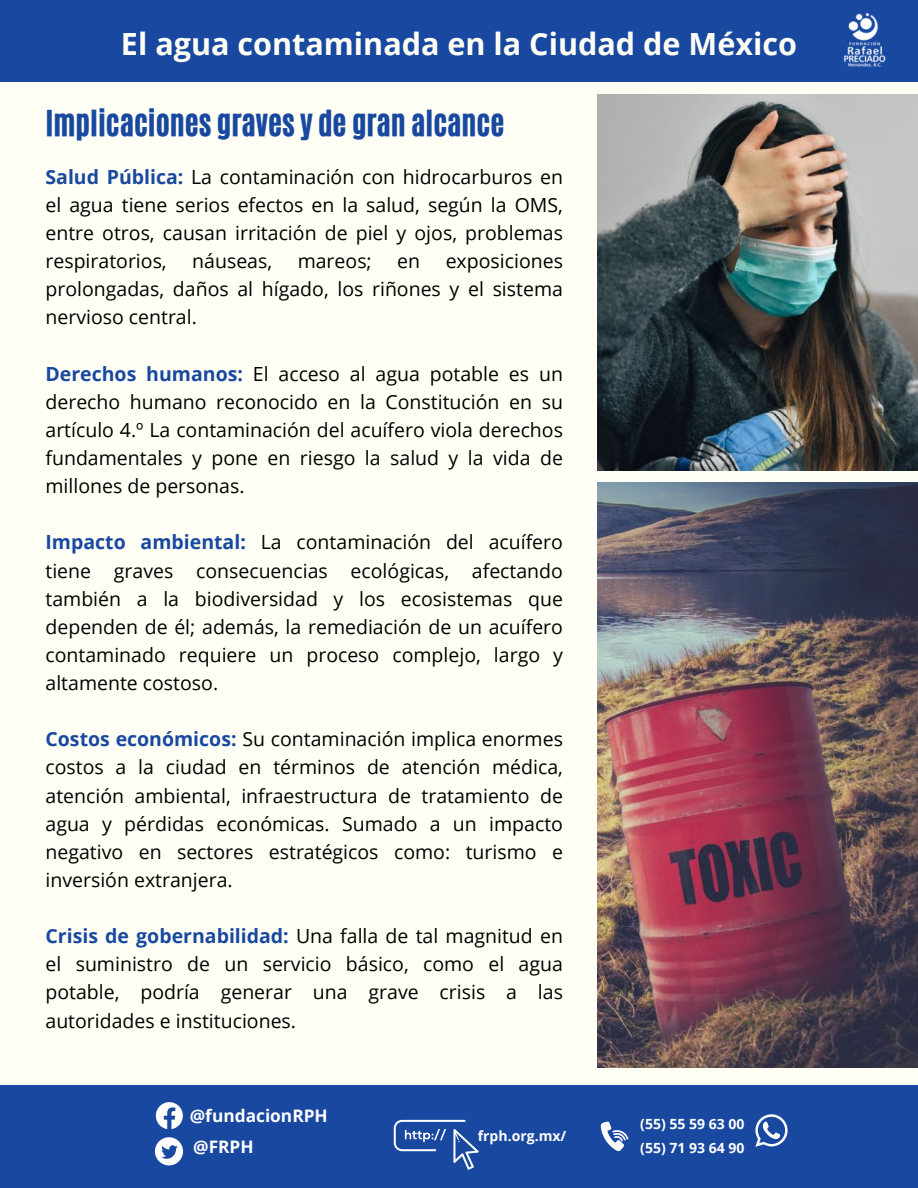
<style>
.page{position:relative;width:918px;height:1188px;background:#fffff6}
.page>*{position:absolute;margin:0;border:0;box-sizing:border-box;transform-origin:0 0}
.t1{font:700 30.6px "Open Sans";color:#fffff6}
.t2{font:30px "CA Generated";color:#1848a0}
.t3{font:19.5px/28.2px "Open Sans";color:#000;text-align:justify}
.t4{font:700 17.25px "Open Sans";color:#fff}
.t5{font:700 14.1px "Open Sans";color:#fff}
.s1{font-weight:700;color:#1848a0}
</style>
<div class="page">
<div style="left:0;top:1086px;width:918px;height:102px;background:#1848a0"></div>
<svg style="left:394px;top:1120px;width:85px;height:49px"></svg>
<svg style="left:601px;top:1121px;width:27px;height:30px"></svg>
<svg style="left:156px;top:1102px;width:27px;height:27px"></svg>
<svg style="left:155px;top:1137px;width:28px;height:28px"></svg>
<svg style="left:755px;top:1114px;width:33px;height:33px"></svg>
<div style="left:0;top:0;width:918px;height:82px;background:#1848a0"></div>
<img style="left:844px;top:12px;width:42px;height:55px">
<img style="left:598px;top:483px;width:320px;height:585px">
<img style="left:598px;top:95px;width:320px;height:375px">
<p class="t1" style="left:121px;top:23px;width:678px">El agua contaminada en la Ciudad de México</p>
<p class="t2" style="left:46px;top:102px;width:460px">Implicaciones graves y de gran alcance</p>
<h2 class="t3" style="left:46px;top:162px;width:519px"><span class="s1">Salud Pública:</span> La contaminación con hidrocarburos en el agua tiene serios efectos en la salud, según la OMS, entre otros, causan irritación de piel y ojos, problemas respiratorios,</h2>
<h2 class="t3" style="left:192px;top:247px;width:81px">náuseas,</h2>
<h2 class="t3" style="left:298px;top:247px;width:76px">mareos;</h2>
<h2 class="t3" style="left:397px;top:247px;width:24px">en</h2>
<h2 class="t3" style="left:46px;top:247px;width:519px;text-indent:400px">exposiciones prolongadas, daños al hígado, los riñones y el sistema nervioso central.</h2>
<p class="t3" style="left:46px;top:359px;width:519px"><span class="s1">Derechos humanos:</span> El acceso al agua potable es un derecho humano reconocido en la Constitución en su artículo 4.º La contaminación del acuífero viola derechos fundamentales y pone en riesgo la salud y la vida de millones de personas.</p>
<p class="t3" style="left:46px;top:528px;width:519px"><span class="s1">Impacto ambiental:</span> La contaminación del acuífero tiene graves consecuencias ecológicas, afectando también a la biodiversidad y los ecosistemas que dependen de él; además, la remediación de un acuífero contaminado requiere un proceso complejo, largo y altamente costoso.</p>
<h4 class="t3" style="left:46px;top:725px;width:519px"><span class="s1">Costos económicos:</span> Su contaminación implica enormes costos a la ciudad en términos de atención médica, atención ambiental, infraestructura de tratamiento de agua y pérdidas económicas. Sumado a un impacto negativo en sectores estratégicos como: turismo e inversión extranjera.</h4>
<h3 class="t3" style="left:46px;top:922px;width:519px"><span class="s1">Crisis de gobernabilidad:</span> Una falla de tal magnitud en el suministro de un servicio básico, como el agua potable, podría generar una grave crisis a las autoridades e instituciones.</h3>
<h1 class="t4" style="left:190px;top:1104px;width:140px">@fundacionRPH</h1>
<h2 class="t4" style="left:193px;top:1135px;width:62px">@FRPH</h2>
<h1 class="t5" style="left:478px;top:1126px;width:90px">frph.org.mx/</h1>
<p class="t5" style="left:640px;top:1114px;width:106px">(55) 55 59 63 00</p>
<p class="t5" style="left:640px;top:1138px;width:106px">(55) 71 93 64 90</p>
</div>
